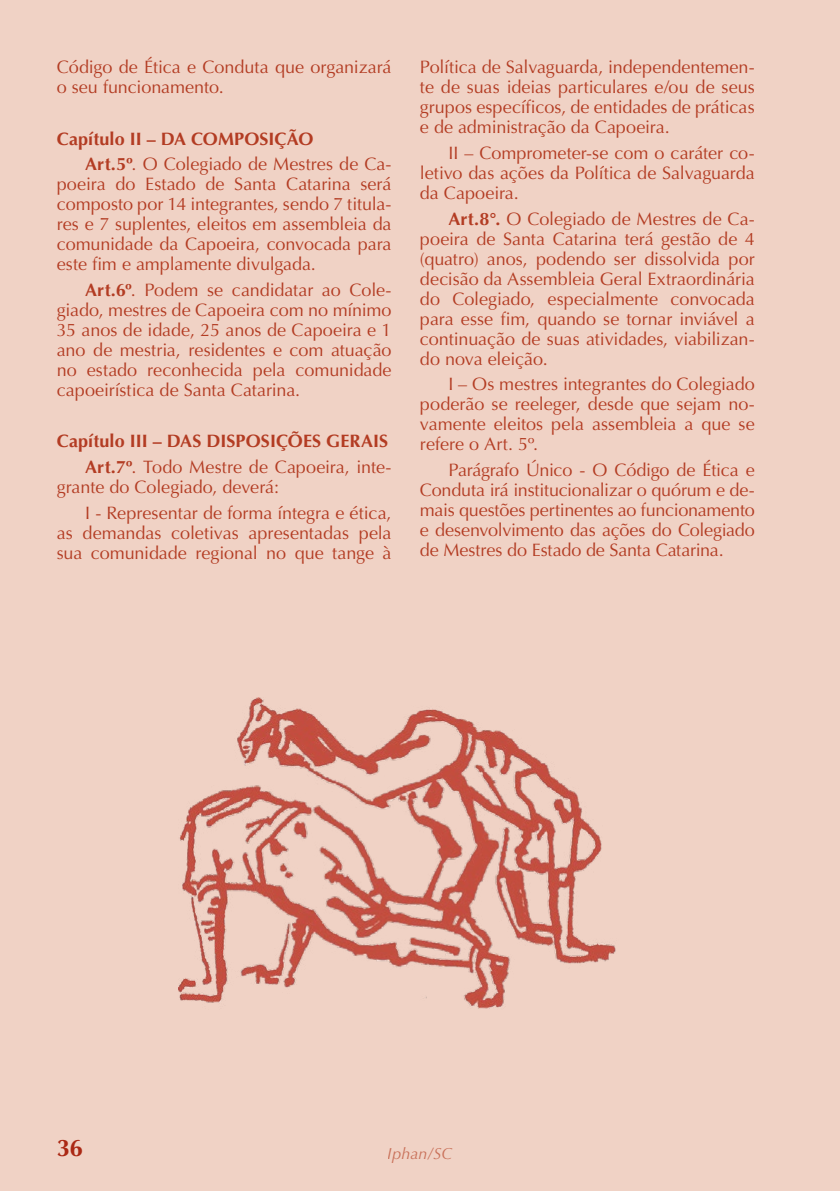
<style>
.page{position:relative;width:840px;height:1191px;background:#fff}
.page>*{position:absolute;margin:0;border:0;box-sizing:border-box;transform-origin:0 0}
.t1{font:700 24px "Optima";color:#ab2814}
.t2{font:18px/20px "Optima";letter-spacing:-.005em;color:#b33c23;text-align:justify}
.t3{font:700 18px/25.6px "Optima";letter-spacing:.005em;color:#b33c23}
.t4{font:italic 16px "Optima";color:#bc5035}
.s1{font-weight:400}
.s2{font-weight:700}
</style>
<div class="page">
<hr style="left:839px;top:0;width:1px;height:1191px;background:#f0d2c5">
<div style="left:0;top:0;width:839px;height:1191px;background:#f0d2c5"></div>
<img style="left:178px;top:697px;width:438px;height:312px">
<p class="t2" style="left:57px;top:57px;width:336px">Código de Ética e Conduta que organizará o seu funcionamento.</p>
<p class="t3" style="left:85px;top:126px;width:308px;text-indent:-28px">Capítulo II – DA COMPOSIÇÃO<br>Art.5º<span class="s1">. O Colegiado de Mestres de Ca-</span></p>
<p class="t2" style="left:57px;top:174px;width:336px">poeira do Estado de Santa Catarina será composto por 14 integrantes, sendo 7 titula&shy;res e 7 suplentes, eleitos em assembleia da comunidade da Capoeira, convocada para este fim e amplamente divulgada.</p>
<p class="t2" style="left:57px;top:280px;width:336px;text-indent:28px"><span class="s2">Art.6º</span>. Podem se candidatar ao Cole&shy;giado, mestres de Capoeira com no mínimo 35 anos de idade, 25 anos de Capoeira e 1 ano de mestria, residentes e com atuação no estado reconhecida pela comunidade capoeirística de Santa Catarina.</p>
<p class="t3" style="left:57px;top:429px;width:336px;text-align:right">Capítulo III – DAS DISPOSIÇÕES GERAIS<br>Art.7º<span class="s1">. Todo Mestre de Capoeira, inte-</span></p>
<p class="t2" style="left:85px;top:474px;width:308px;line-height:25.6px;text-indent:-28px">grante do Colegiado, deverá:<br>I - Representar de forma íntegra e ética,</p>
<p class="t2" style="left:57px;top:523px;width:336px">as demandas coletivas apresentadas pela sua comunidade regional no que tange à</p>
<p class="t2" style="left:420px;top:57px;width:336px">Política de Salvaguarda, independentemen&shy;te de suas ideias particulares e/ou de seus grupos específicos, de entidades de práticas e de administração da Capoeira.</p>
<p class="t2" style="left:420px;top:143px;width:336px;text-indent:28px">II – Comprometer-se com o caráter co&shy;letivo das ações da Política de Salvaguarda da Capoeira.</p>
<p class="t2" style="left:420px;top:209px;width:336px;text-indent:28px"><span class="s2">Art.8°.</span> O Colegiado de Mestres de Ca&shy;poeira de Santa Catarina terá gestão de 4 (quatro) anos, podendo ser dissolvida por decisão da Assembleia Geral Extraordinária do Colegiado, especialmente convocada para esse fim, quando se tornar inviável a continuação de suas atividades, viabilizan&shy;do nova eleição.</p>
<p class="t2" style="left:420px;top:374px;width:336px;text-indent:28px">I – Os mestres integrantes do Colegiado poderão se reeleger, desde que sejam no&shy;vamente eleitos pela assembleia a que se refere o Art. 5º.</p>
<p class="t2" style="left:420px;top:460px;width:336px;text-indent:28px">Parágrafo Único - O Código de Ética e Conduta irá institucionalizar o quórum e de&shy;mais questões pertinentes ao funcionamento e desenvolvimento das ações do Colegiado de Mestres do Estado de Santa Catarina.</p>
<h1 class="t1" style="left:57px;top:1134px;width:28px">36</h1>
<p class="t4" style="left:387px;top:1143px;width:66px">Iphan/SC</p>
</div>
